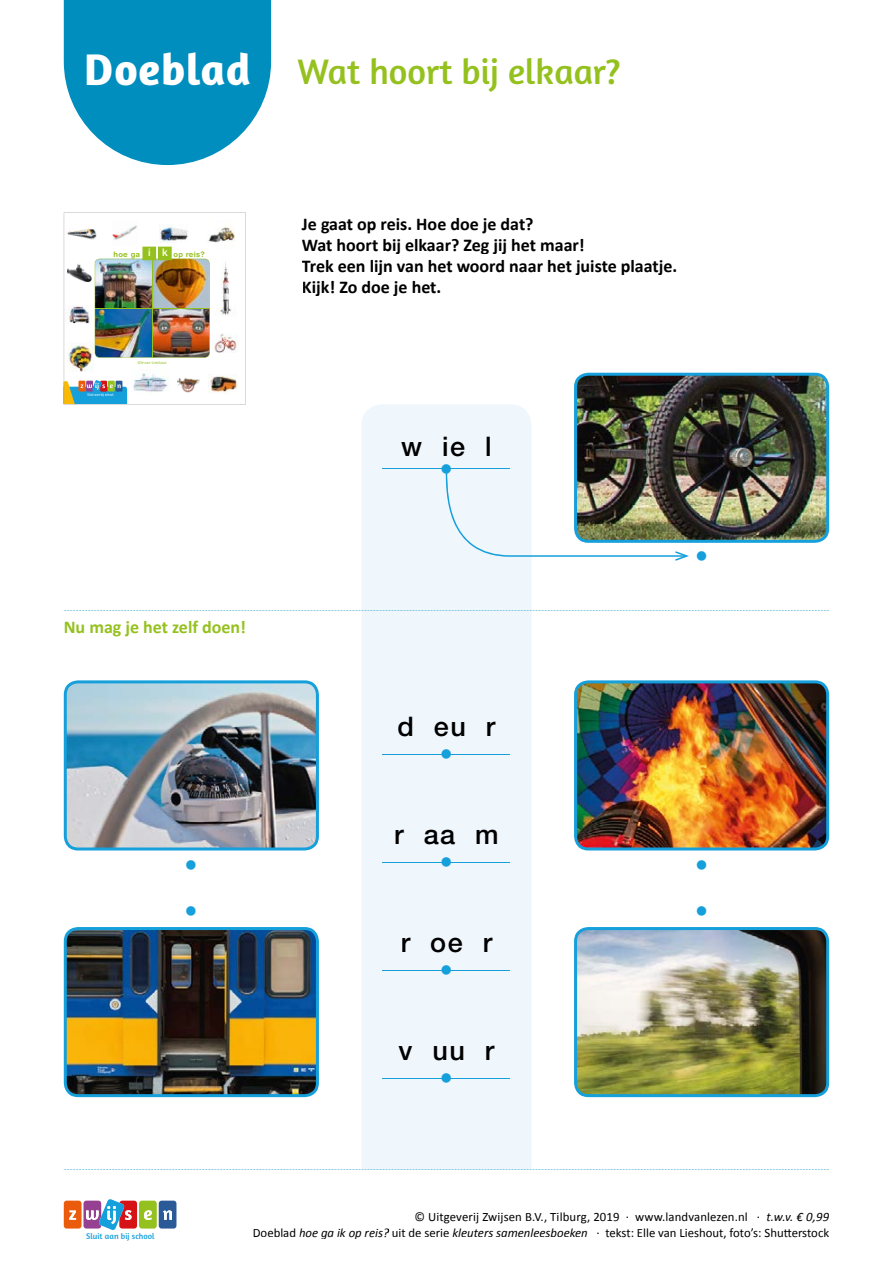
<style>
.page{position:relative;width:893px;height:1263px;background:#fff}
.page>*{position:absolute;margin:0;border:0;box-sizing:border-box;transform-origin:0 0}
.t1{font:36px "Amaranth";color:#95c11f}
.t2{font:500 27px "Helvetica Neue LT Std";letter-spacing:.06em;color:#000}
.t3{font:700 21.6px "Calibri";color:#159fdb}
.t4{font:700 18px/21px "Calibri";color:#000}
.t5{font:700 18px "Calibri";color:#95c11f}
.t6{font:12.75px/15.3px "Calibri";color:#000;text-align:right}
.t7{font:500 10.5px "Helvetica Neue LT Std";color:#fff}
.t8{font:8.4px "Amaranth";letter-spacing:.005em;color:#159fdb}
.t9{font:700 7.5px "Helvetica Rounded LT Std";letter-spacing:.03em;color:#95c11e}
.t10{font:4.5px "Duper Pro";letter-spacing:.02em;color:#95c11e}
.s1{font-weight:700;font-size:45px;color:#fff}
.s2{font-style:italic}
</style>
<div class="page">
<div style="left:362px;top:404px;width:169px;height:765px;background:#eff6fc"></div>
<img style="left:64px;top:927px;width:255px;height:170px">
<img style="left:64px;top:680px;width:255px;height:170px">
<img style="left:574px;top:927px;width:255px;height:170px">
<img style="left:574px;top:680px;width:255px;height:170px">
<svg style="left:64px;top:0;width:207px;height:165px;background:#229dc7"></svg>
<svg style="left:64px;top:1199px;width:112px;height:31px"></svg>
<img style="left:64px;top:213px;width:182px;height:192px">
<svg style="left:64px;top:1169px;width:765px;height:1px"></svg>
<svg style="left:64px;top:610px;width:765px;height:1px"></svg>
<div style="left:402px;top:437px;width:88px;height:19px;background:#eff6fc"></div>
<hr style="left:383px;top:469px;width:127px;height:1px;background:#159fdb">
<hr style="left:383px;top:754px;width:127px;height:1px;background:#159fdb">
<hr style="left:383px;top:862px;width:127px;height:1px;background:#159fdb">
<hr style="left:383px;top:970px;width:127px;height:1px;background:#159fdb">
<hr style="left:383px;top:1078px;width:127px;height:1px;background:#159fdb">
<div style="left:398px;top:716px;width:98px;height:20px;background:#eff6fc"></div>
<div style="left:396px;top:829px;width:101px;height:15px;background:#eff6fc"></div>
<div style="left:402px;top:937px;width:90px;height:15px;background:#eff6fc"></div>
<div style="left:399px;top:1045px;width:96px;height:15px;background:#eff6fc"></div>
<img style="left:446px;top:373px;width:383px;height:188px">
<h1 class="t1" style="left:84px;top:50px;width:537px"><span class="s1">Doeblad</span> Wat hoort bij elkaar?</h1>
<p class="t7" style="left:148px;top:246px;width:21px">i k</p>
<p class="t9" style="left:114px;top:249px;width:28px">hoe ga</p>
<p class="t9" style="left:173px;top:249px;width:33px">op reis?</p>
<p class="t10" style="left:138px;top:360px;width:30px">Elle van Lieshout</p>
<h3 class="t5" style="left:64px;top:615px;width:184px">Nu mag je het zelf doen!</h3>
<h3 class="t4" style="left:302px;top:213px;width:377px">Je gaat op reis. Hoe doe je dat?<br>Wat hoort bij elkaar? Zeg jij het maar!<br>Trek een lijn van het woord naar het juiste plaatje.<br>Kijk! Zo doe je het.</h3>
<h2 class="t2" style="left:401px;top:430px;width:92px">w ie l</h2>
<h3 class="t3" style="left:440px;top:454px;width:15px">●</h3>
<h3 class="t3" style="left:695px;top:541px;width:15px">●</h3>
<h2 class="t2" style="left:398px;top:710px;width:99px">d eu r</h2>
<h3 class="t3" style="left:440px;top:739px;width:15px">●</h3>
<h2 class="t2" style="left:394px;top:818px;width:106px">r aa m</h2>
<h3 class="t3" style="left:440px;top:847px;width:15px">●</h3>
<h3 class="t3" style="left:185px;top:850px;width:15px">●</h3>
<h3 class="t3" style="left:695px;top:850px;width:15px">●</h3>
<h3 class="t3" style="left:185px;top:896px;width:15px">●</h3>
<h3 class="t3" style="left:695px;top:896px;width:15px">●</h3>
<h2 class="t2" style="left:401px;top:926px;width:93px">r oe r</h2>
<h3 class="t3" style="left:440px;top:955px;width:15px">●</h3>
<h2 class="t2" style="left:399px;top:1034px;width:97px">v uu r</h2>
<p class="t8" style="left:86px;top:1231px;width:70px">Sluit aan bij school</p>
<h3 class="t3" style="left:440px;top:1063px;width:15px">●</h3>
<p class="t6" style="left:253px;top:1209px;width:578px">© Uitgeverij Zwijsen B.V., Tilburg, 2019 · www.landvanlezen.nl · <span class="s2">t.w.v. € 0,99<br></span>Doeblad <span class="s2">hoe ga ik op reis?</span> uit de serie <span class="s2">kleuters samenleesboeken</span> · tekst: Elle van Lieshout, foto’s: Shutterstock</p>
</div>
